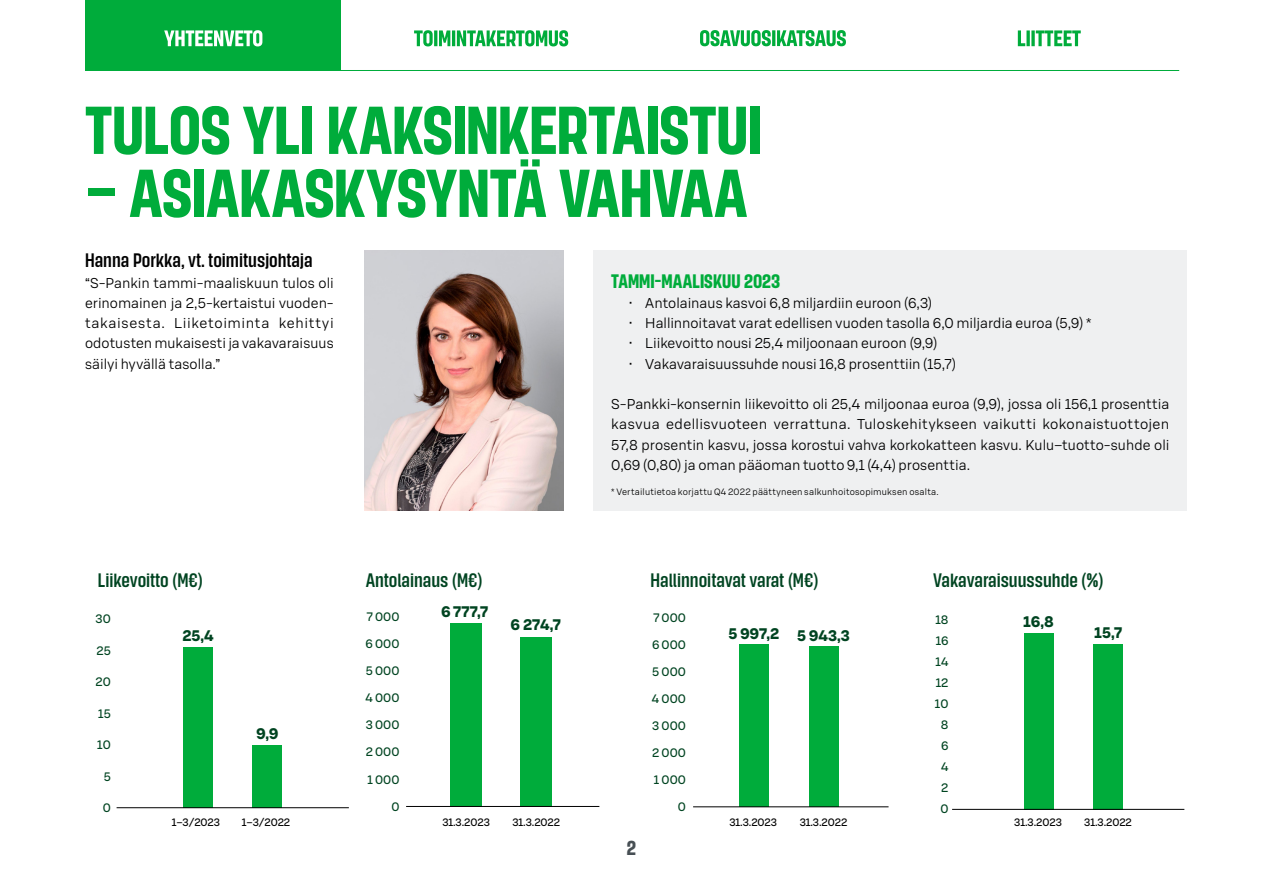
<style>
.page{position:relative;width:1263px;height:893px;background:#fff}
.page>*{position:absolute;margin:0;border:0;box-sizing:border-box;transform-origin:0 0}
.H2_Otsikko_A_copy{font:700 67.5px "S Bonus Display";letter-spacing:-.005em;color:#00ac3b}
.t1{font:700 20.25px "S Bonus Display";color:#474f54}
.t2{font:600 19.5px "S Bonus Display";color:#004421}
.H4_Otsikko_C{font:600 19.5px "S Bonus Display";color:#000}
.H3_Otsikko_B{font:700 19.5px "S Bonus Display";color:#00ac3b}
.t3{font:700 15px "S Bonus UX";color:#004421}
.P_Leipis{font:300 13.95px/20.2px "S Bonus UX";color:#000;text-align:justify}
.P_Leipis_luettelo{font:300 13.95px "S Bonus UX";color:#000}
.t4{font:12px "S Bonus UX";color:#004421}
.t5{font:10.5px "S Bonus UX";letter-spacing:-.01em;color:#000}
.P_Viite{font:300 9px "S Bonus UX";letter-spacing:.02em;color:#000}
</style>
<div class="page">
<div style="left:85px;top:0;width:255px;height:71px;background:#00ac3b"></div>
<hr style="left:86px;top:70px;width:1093px;height:1px;background:#00ac3b">
<svg style="left:1018px;top:30px;width:63px;height:16px"></svg>
<svg style="left:164px;top:30px;width:98px;height:16px"></svg>
<svg style="left:414px;top:30px;width:154px;height:16px"></svg>
<svg style="left:700px;top:30px;width:146px;height:16px"></svg>
<div style="left:593px;top:250px;width:593px;height:260px;background:#eff0f1"></div>
<img style="left:365px;top:250px;width:199px;height:260px">
<div style="left:253px;top:745px;width:29px;height:63px;background:#00ac3b"></div>
<div style="left:183px;top:647px;width:29px;height:161px;background:#00ac3b"></div>
<hr style="left:117px;top:807px;width:232px;height:1px;background:#000">
<div style="left:520px;top:637px;width:32px;height:169px;background:#00ac3b"></div>
<div style="left:451px;top:623px;width:31px;height:183px;background:#00ac3b"></div>
<hr style="left:406px;top:806px;width:193px;height:1px;background:#000">
<div style="left:809px;top:646px;width:30px;height:161px;background:#00ac3b"></div>
<div style="left:739px;top:645px;width:30px;height:162px;background:#00ac3b"></div>
<hr style="left:693px;top:806px;width:195px;height:1px;background:#000">
<div style="left:1093px;top:644px;width:30px;height:165px;background:#00ac3b"></div>
<div style="left:1023px;top:633px;width:30px;height:176px;background:#00ac3b"></div>
<hr style="left:952px;top:809px;width:232px;height:1px;background:#000">
<h2 class="H2_Otsikko_A_copy" style="left:85px;top:89px;width:679px">TULOS YLI KAKSINKERTAISTUI</h2>
<h2 class="H2_Otsikko_A_copy" style="left:85px;top:152px;width:664px">– ASIAKASKYSYNTÄ VAHVAA</h2>
<h4 class="H4_Otsikko_C" style="left:85px;top:248px;width:229px">Hanna Porkka, vt. toimitusjohtaja</h4>
<p class="P_Leipis" style="left:85px;top:272px;width:250px">“S-Pankin tammi-maaliskuun tulos oli erinomainen ja 2,5-kertaistui vuoden&shy;takaisesta. Liiketoiminta kehittyi odotusten mukaisesti ja vakavaraisuus säilyi hyvällä tasolla.”</p>
<h3 class="H3_Otsikko_B" style="left:611px;top:269px;width:171px">TAMMI-MAALISKUU 2023</h3>
<p class="P_Leipis_luettelo" style="left:628px;top:293px;width:305px">• Antolainaus kasvoi 6,8 miljardiin euroon (6,3)</p>
<p class="P_Leipis_luettelo" style="left:628px;top:314px;width:464px">• Hallinnoitavat varat edellisen vuoden tasolla 6,0 miljardia euroa (5,9) *</p>
<p class="P_Leipis_luettelo" style="left:628px;top:334px;width:311px">• Liikevoitto nousi 25,4 miljoonaan euroon (9,9)</p>
<p class="P_Leipis_luettelo" style="left:628px;top:354px;width:329px">• Vakavaraisuussuhde nousi 16,8 prosenttiin (15,7)</p>
<p class="P_Leipis" style="left:611px;top:393px;width:560px">S-Pankki-konsernin liikevoitto oli 25,4 miljoonaa euroa (9,9), jossa oli 156,1 prosenttia kasvua edellisvuoteen verrattuna. Tuloskehitykseen vaikutti kokonaistuottojen 57,8 prosentin kasvu, jossa korostui vahva korkokatteen kasvu. Kulu–tuotto-suhde oli 0,69 (0,80) ja oman pääoman tuotto 9,1 (4,4) prosenttia.</p>
<p class="P_Viite" style="left:611px;top:485px;width:329px">* Vertailutietoa korjattu Q4 2022 päättyneen salkunhoitosopimuksen osalta.</p>
<h3 class="t2" style="left:98px;top:568px;width:106px">Liikevoitto (M€)</h3>
<h3 class="t2" style="left:366px;top:568px;width:118px">Antolainaus (M€)</h3>
<h3 class="t2" style="left:651px;top:568px;width:169px">Hallinnoitavat varat (M€)</h3>
<h3 class="t2" style="left:933px;top:568px;width:172px">Vakavaraisuussuhde (%)</h3>
<p class="t4" style="left:96px;top:611px;width:17px">30</p>
<p class="t4" style="left:96px;top:642px;width:16px">25</p>
<p class="t4" style="left:95px;top:674px;width:17px">20</p>
<p class="t3" style="left:182px;top:626px;width:33px">25,4</p>
<p class="t4" style="left:367px;top:609px;width:34px">7 000</p>
<p class="t4" style="left:366px;top:636px;width:35px">6 000</p>
<p class="t4" style="left:366px;top:663px;width:35px">5 000</p>
<p class="t3" style="left:441px;top:602px;width:49px">6 777,7</p>
<p class="t3" style="left:511px;top:615px;width:52px">6 274,7</p>
<p class="t4" style="left:653px;top:609px;width:34px">7 000</p>
<p class="t4" style="left:652px;top:636px;width:35px">6 000</p>
<p class="t4" style="left:652px;top:663px;width:35px">5 000</p>
<p class="t3" style="left:729px;top:624px;width:123px">5 997,2 5 943,3</p>
<p class="t4" style="left:935px;top:612px;width:15px">18</p>
<p class="t3" style="left:1023px;top:611px;width:32px">16,8</p>
<p class="t4" style="left:936px;top:633px;width:14px">16</p>
<p class="t4" style="left:935px;top:654px;width:14px">14</p>
<p class="t4" style="left:936px;top:675px;width:14px">12</p>
<p class="t3" style="left:1094px;top:622px;width:30px">15,7</p>
<p class="t4" style="left:98px;top:705px;width:14px">15</p>
<p class="t4" style="left:365px;top:690px;width:35px">4 000</p>
<p class="t4" style="left:652px;top:690px;width:35px">4 000</p>
<p class="t4" style="left:935px;top:696px;width:15px">10</p>
<p class="t4" style="left:97px;top:737px;width:15px">10</p>
<p class="t3" style="left:257px;top:724px;width:23px">9,9</p>
<p class="t4" style="left:366px;top:717px;width:35px">3 000</p>
<p class="t4" style="left:366px;top:744px;width:35px">2 000</p>
<p class="t4" style="left:652px;top:718px;width:35px">3 000</p>
<p class="t4" style="left:652px;top:745px;width:35px">2 000</p>
<p class="t4" style="left:941px;top:717px;width:9px">8</p>
<p class="t4" style="left:941px;top:738px;width:9px">6</p>
<p class="t4" style="left:104px;top:768px;width:9px">5</p>
<p class="t4" style="left:367px;top:771px;width:33px">1 000</p>
<p class="t4" style="left:654px;top:772px;width:33px">1 000</p>
<p class="t4" style="left:941px;top:759px;width:9px">4</p>
<p class="t4" style="left:941px;top:780px;width:9px">2</p>
<p class="t4" style="left:103px;top:800px;width:10px">0</p>
<p class="t4" style="left:391px;top:798px;width:10px">0</p>
<p class="t4" style="left:678px;top:799px;width:10px">0</p>
<p class="t4" style="left:940px;top:801px;width:10px">0</p>
<p class="t5" style="left:172px;top:815px;width:50px">1–3/2023</p>
<p class="t5" style="left:242px;top:815px;width:50px">1–3/2022</p>
<p class="t5" style="left:442px;top:815px;width:49px">31.3.2023</p>
<p class="t5" style="left:512px;top:815px;width:49px">31.3.2022</p>
<p class="t5" style="left:729px;top:815px;width:49px">31.3.2023</p>
<p class="t5" style="left:800px;top:815px;width:49px">31.3.2022</p>
<p class="t5" style="left:1014px;top:815px;width:49px">31.3.2023</p>
<p class="t5" style="left:1084px;top:815px;width:49px">31.3.2022</p>
<h2 class="t1" style="left:627px;top:835px;width:11px">2</h2>
</div>
